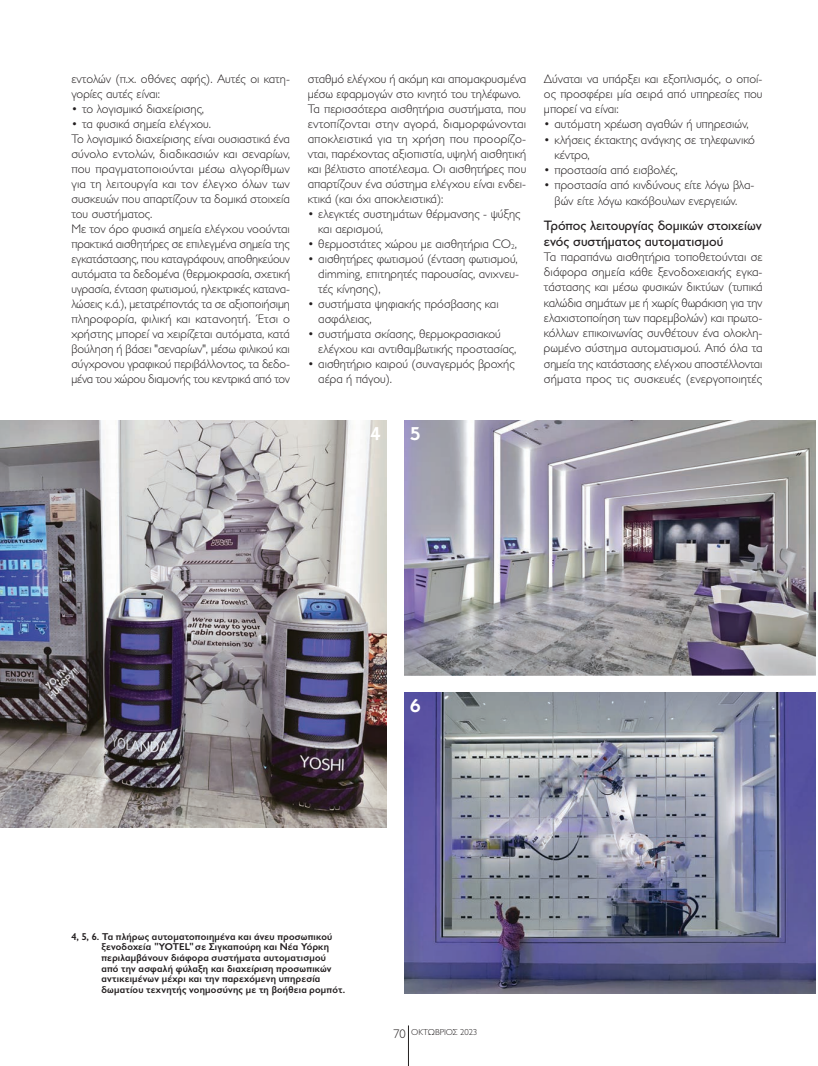
<style>
.page{position:relative;width:818px;height:1066px;background:#fff}
.page>*{position:absolute;margin:0;border:0;box-sizing:border-box;transform-origin:0 0}
.PHOTO_NUMBERS{font:600 18.75px "Kabel ITC Hel";color:#fff}
.MESOTITLOS_TEXNIKES{font:13.75px/15.2px "Gill Sans Hel";color:#231f20}
.KEIMENO_TEXNIKES{font:300 12.5px/15px "Gill Sans Hel";color:#231f20}
.Paragraph_Style_3{font:600 10px/10.6px "Gill Sans Hel";letter-spacing:.02em;color:#231f20}
.t1{font:300 8.75px "Gill Sans Hel";color:#231f20}
.s1{font-size:7.25px}
.s2{font-size:12.5px}
</style>
<div class="page">
<hr style="left:408px;top:1025px;width:1px;height:40px;background:#231f20">
<img style="left:404px;top:692px;width:412px;height:301px">
<img style="left:404px;top:420px;width:412px;height:255px">
<img style="left:0;top:420px;width:386px;height:407px">
<p class="KEIMENO_TEXNIKES" style="left:71px;top:71px;width:220px">εντολών (π.χ. οθόνες αφής). Αυτές οι κατη&shy;γορίες αυτές είναι:</p>
<p class="KEIMENO_TEXNIKES" style="left:71px;top:101px;width:134px">• το λογισμικό διαχείρισης,</p>
<p class="KEIMENO_TEXNIKES" style="left:71px;top:116px;width:141px">• τα φυσικά σημεία ελέγχου.</p>
<p class="KEIMENO_TEXNIKES" style="left:71px;top:131px;width:220px;text-align:justify">Το λογισμικό διαχείρισης είναι ουσιαστικά ένα σύνολο εντολών, διαδικασιών και σεναρίων, που πραγματοποιούνται μέσω αλγορίθμων για τη λειτουργία και τον έλεγχο όλων των συσκευών που απαρτίζουν τα δομικά στοιχεία του συστήματος.</p>
<p class="KEIMENO_TEXNIKES" style="left:71px;top:221px;width:220px;text-align:justify">Με τον όρο φυσικά σημεία ελέγχου νοούνται πρακτικά αισθητήρες σε επιλεγμένα σημεία της εγκατάστασης, που καταγράφουν, αποθηκεύουν αυτόματα τα δεδομένα (θερμοκρασία, σχετική υγρασία, ένταση φωτισμού, ηλεκτρικές κατανα&shy;λώσεις κ.ά.), μετατρέποντάς τα σε αξιοποιήσιμη πληροφορία, φιλική και κατανοητή. Έτσι ο χρήστης μπορεί να χειρίζεται αυτόματα, κατά βούληση ή βάσει "σεναρίων", μέσω φιλικού και σύγχρονου γραφικού περιβάλλοντος, τα δεδο&shy;μένα του χώρου διαμονής του κεντρικά από τον</p>
<p class="KEIMENO_TEXNIKES" style="left:308px;top:71px;width:220px">σταθμό ελέγχου ή ακόμη και απομακρυσμένα μέσω εφαρμογών στο κινητό του τηλέφωνο.</p>
<p class="KEIMENO_TEXNIKES" style="left:308px;top:101px;width:220px;text-align:justify">Τα περισσότερα αισθητήρια συστήματα, που εντοπίζονται στην αγορά, διαμορφώνονται αποκλειστικά για τη χρήση που προορίζο&shy;νται, παρέχοντας αξιοπιστία, υψηλή αισθητική και βέλτιστο αποτέλεσμα. Οι αισθητήρες που απαρτίζουν ένα σύστημα ελέγχου είναι ενδει&shy;κτικά (και όχι αποκλειστικά):</p>
<p class="KEIMENO_TEXNIKES" style="left:318px;top:206px;width:204px;text-indent:-11px">• ελεγκτές συστημάτων θέρμανσης - ψύξης και αερισμού,</p>
<p class="KEIMENO_TEXNIKES" style="left:308px;top:236px;width:211px">• θερμοστάτες χώρου με αισθητήρια CO<span class="s1">2</span>,</p>
<p class="KEIMENO_TEXNIKES" style="left:318px;top:251px;width:202px;text-align:justify;text-indent:-11px">• αισθητήρες φωτισμού (ένταση φωτισμού, dimming, επιτηρητές παρουσίας, ανιχνευ&shy;τές κίνησης),</p>
<p class="KEIMENO_TEXNIKES" style="left:318px;top:296px;width:182px;text-indent:-11px">• συστήματα ψηφιακής πρόσβασης και ασφάλειας,</p>
<p class="KEIMENO_TEXNIKES" style="left:318px;top:326px;width:199px;text-indent:-11px">• συστήματα σκίασης, θερμοκρασιακού ελέγχου και αντιθαμβωτικής προστασίας,</p>
<p class="KEIMENO_TEXNIKES" style="left:318px;top:356px;width:198px;text-indent:-11px">• αισθητήριο καιρού (συναγερμός βροχής αέρα ή πάγου).</p>
<p class="PHOTO_NUMBERS" style="left:370px;top:423px;width:12px">4</p>
<p class="PHOTO_NUMBERS" style="left:410px;top:423px;width:12px">5</p>
<p class="KEIMENO_TEXNIKES" style="left:544px;top:71px;width:220px;text-align:justify">Δύναται να υπάρξει και εξοπλισμός, ο οποί&shy;ος προσφέρει μία σειρά από υπηρεσίες που μπορεί να είναι:</p>
<p class="KEIMENO_TEXNIKES" style="left:544px;top:117px;width:206px">• αυτόματη χρέωση αγαθών ή υπηρεσιών,</p>
<p class="KEIMENO_TEXNIKES" style="left:554px;top:132px;width:202px;text-indent:-11px">• κλήσεις έκτακτης ανάγκης σε τηλεφωνικό κέντρο,</p>
<p class="KEIMENO_TEXNIKES" style="left:544px;top:162px;width:135px">• προστασία από εισβολές,</p>
<p class="KEIMENO_TEXNIKES" style="left:544px;top:177px;width:212px;text-align:center">• προστασία από κινδύνους είτε λόγω βλα&shy;βών είτε λόγω κακόβουλων ενεργειών.</p>
<p class="MESOTITLOS_TEXNIKES" style="left:544px;top:218px;width:219px">Τρόπος λειτουργίας δομικών στοιχείων ενός συστήματος αυτοματισμού</p>
<p class="KEIMENO_TEXNIKES" style="left:544px;top:249px;width:220px;text-align:justify">Τα παραπάνω αισθητήρια τοποθετούνται σε διάφορα σημεία κάθε ξενοδοχειακής εγκα&shy;τάστασης και μέσω φυσικών δικτύων (τυπικά καλώδια σημάτων με ή χωρίς θωράκιση για την ελαχιστοποίηση των παρεμβολών) και πρωτο&shy;κόλλων επικοινωνίας συνθέτουν ένα ολοκλη&shy;ρωμένο σύστημα αυτοματισμού. Από όλα τα σημεία της κατάστασης ελέγχου αποστέλλονται σήματα προς τις συσκευές (ενεργοποιητές</p>
<p class="PHOTO_NUMBERS" style="left:410px;top:695px;width:12px">6</p>
<p class="Paragraph_Style_3" style="left:101px;top:930px;width:245px;text-indent:-30px">4, 5, 6. Τα πλήρως αυτοματοποιημένα και άνευ προσωπικού ξενοδοχεία "YOTEL" σε Σιγκαπούρη και Νέα Υόρκη περιλαμβάνουν διάφορα συστήματα αυτοματισμού από την ασφαλή φύλαξη και διαχείριση προσωπικών αντικειμένων μέχρι και την παρεχόμενη υπηρεσία δωματίου τεχνητής νοημοσύνης με τη βοήθεια ρομπότ.</p>
<p class="t1" style="left:393px;top:1026px;width:86px"><span class="s2">70</span> ΟΚΤΩΒΡΙΟΣ 2023</p>
</div>
